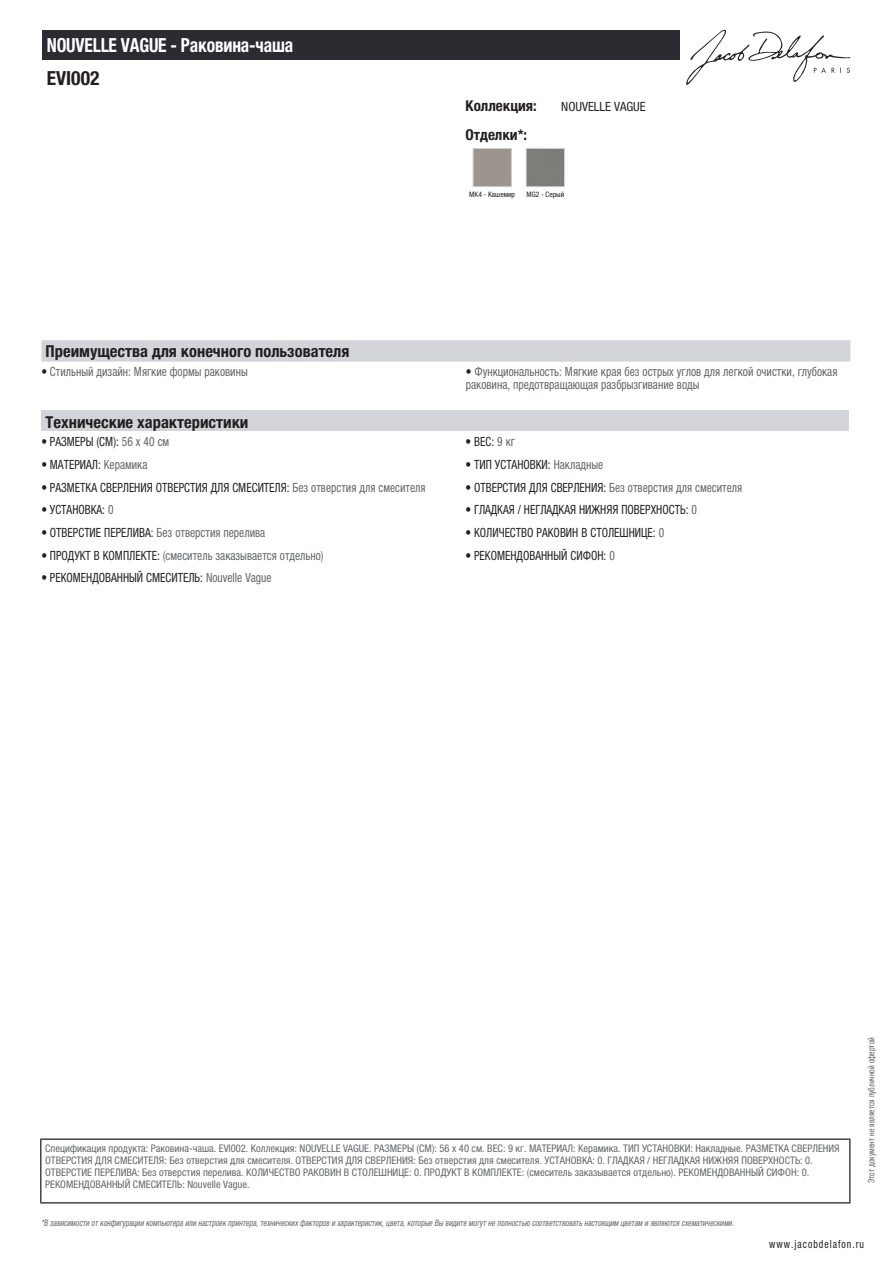
<style>
.page{position:relative;width:893px;height:1263px;background:#fff}
.page>*{position:absolute;margin:0;border:0;box-sizing:border-box;transform-origin:0 0}
.t1{font:700 condensed 19.5px "Helvetica Neue LTCYR";letter-spacing:-.01em;color:#fff;scale:.9 1}
.t2{font:700 condensed 19.5px "Helvetica Neue LTCYR";color:#231f20}
.t3{font:700 condensed 16.5px "Helvetica Neue LTCYR";color:#231f20}
.t4{font:700 condensed 15px "Helvetica Neue LTCYR";color:#231f20}
.t5{font:condensed 12.75px/13.5px "Helvetica Neue LTCYR";color:#626568;scale:.9 1}
.t6{font:condensed 12.75px "Helvetica Neue LTCYR";color:#231f20;scale:.9 1}
.t7{font:condensed 12.75px "Helvetica Neue LTCYR";color:#231f20}
.t8{font:condensed 11.25px "Helvetica Neue LTCYR";letter-spacing:.1em;color:#231f20;scale:.87 1}
.t9{font:condensed 10.5px/12px "Helvetica Neue LTCYR";color:#626568}
.t10{font:italic condensed 9px "Helvetica Neue LTCYR";color:#626568;scale:.87 1}
.t11{font:condensed 9px "Helvetica Neue LTCYR";color:#626568;scale:.87 1}
.t12{font:condensed 7.5px "Helvetica Neue LTCYR";color:#231f20}
.s1{color:#231f20}
.s2{color:#626568}
</style>
<div class="page">
<svg style="left:686px;top:30px;width:164px;height:55px"></svg>
<div style="left:473px;top:148px;width:39px;height:39px;border:1px solid #d3d4da"></div>
<div style="left:526px;top:148px;width:39px;height:39px;border:1px solid #d3d4da"></div>
<div style="left:41px;top:340px;width:809px;height:22px;background:#d3d4da"></div>
<div style="left:41px;top:411px;width:808px;height:21px;background:#d3d4da"></div>
<div style="left:43px;top:30px;width:637px;height:30px;background:#2a2c32"></div>
<hr style="left:40px;top:1138px;width:810px;height:2px;background:#040503">
<hr style="left:40px;top:1140px;width:1px;height:62px;background:#040503">
<hr style="left:849px;top:1140px;width:1px;height:62px;background:#040503">
<hr style="left:40px;top:1202px;width:810px;height:1px;background:#040503">
<h1 class="t1" style="left:47px;top:34px;width:275px">NOUVELLE VAGUE - Раковина-чаша</h1>
<h1 class="t2" style="left:47px;top:67px;width:54px">EVI002</h1>
<h3 class="t4" style="left:466px;top:97px;width:73px">Коллекция:</h3>
<p class="t7" style="left:561px;top:99px;width:86px">NOUVELLE VAGUE</p>
<h3 class="t4" style="left:466px;top:126px;width:63px">Отделки*:</h3>
<p class="t12" style="left:469px;top:190px;width:47px">MK4 - Kашемир</p>
<p class="t12" style="left:526px;top:190px;width:39px">MG2 - Серый</p>
<h2 class="t3" style="left:46px;top:342px;width:305px">Преимущества для конечного пользователя</h2>
<p class="t5" style="left:41px;top:365px;width:231px"><span class="s1">•</span> Стильный дизайн: Мягкие формы раковины</p>
<p class="t5" style="left:466px;top:365px;width:414px"><span class="s1">•</span> Функциональность: Мягкие края без острых углов для легкой очистки, глубокая раковина, предотвращающая разбрызгивание воды</p>
<h2 class="t3" style="left:46px;top:413px;width:204px">Технические характеристики</h2>
<p class="t6" style="left:41px;top:434px;width:144px">• РАЗМЕРЫ (СМ): <span class="s2">56 x 40 см</span></p>
<p class="t6" style="left:466px;top:434px;width:56px">• ВЕС: <span class="s2">9 кг</span></p>
<p class="t6" style="left:41px;top:457px;width:119px">• МАТЕРИАЛ: <span class="s2">Керамика</span></p>
<p class="t6" style="left:466px;top:457px;width:154px">• ТИП УСТАНОВКИ: <span class="s2">Накладные</span></p>
<p class="t6" style="left:41px;top:480px;width:428px">• РАЗМЕТКА СВЕРЛЕНИЯ ОТВЕРСТИЯ ДЛЯ СМЕСИТЕЛЯ: <span class="s2">Без отверстия для смесителя</span></p>
<p class="t5" style="left:466px;top:480px;width:309px"><span class="s1">• ОТВЕРСТИЯ ДЛЯ СВЕРЛЕНИЯ:</span> Без отверстия для смесителя</p>
<p class="t6" style="left:41px;top:503px;width:82px">• УСТАНОВКА: <span class="s2">0</span></p>
<p class="t6" style="left:466px;top:503px;width:259px">• ГЛАДКАЯ / НЕГЛАДКАЯ НИЖНЯЯ ПОВЕРХНОСТЬ: <span class="s2">0</span></p>
<p class="t5" style="left:41px;top:526px;width:250px"><span class="s1">• ОТВЕРСТИЕ ПЕРЕЛИВА:</span> Без отверстия перелива</p>
<p class="t6" style="left:466px;top:525px;width:222px">• КОЛИЧЕСТВО РАКОВИН В СТОЛЕШНИЦЕ: <span class="s2">0</span></p>
<p class="t5" style="left:41px;top:548px;width:315px"><span class="s1">• ПРОДУКТ В КОМПЛЕКТЕ:</span> (смеситель заказывается отдельно)</p>
<p class="t6" style="left:466px;top:548px;width:167px">• РЕКОМЕНДОВАННЫЙ СИФОН: <span class="s2">0</span></p>
<p class="t6" style="left:41px;top:571px;width:257px">• РЕКОМЕНДОВАННЫЙ СМЕСИТЕЛЬ: <span class="s2">Nouvelle Vague</span></p>
<p class="t9" style="left:45px;top:1142px;width:796px">Спецификация продукта: Раковина-чаша. EVI002. Коллекция: NOUVELLE VAGUE. РАЗМЕРЫ (СМ): 56 x 40 см. ВЕС: 9 кг. МАТЕРИАЛ: Керамика. ТИП УСТАНОВКИ: Накладные. РАЗМЕТКА СВЕРЛЕНИЯ ОТВЕРСТИЯ ДЛЯ СМЕСИТЕЛЯ: Без отверстия для смесителя. ОТВЕРСТИЯ ДЛЯ СВЕРЛЕНИЯ: Без отверстия для смесителя. УСТАНОВКА: 0. ГЛАДКАЯ / НЕГЛАДКАЯ НИЖНЯЯ ПОВЕРХНОСТЬ: 0.<br>ОТВЕРСТИЕ ПЕРЕЛИВА: Без отверстия перелива. КОЛИЧЕСТВО РАКОВИН В СТОЛЕШНИЦЕ: 0. ПРОДУКТ В КОМПЛЕКТЕ: (смеситель заказывается отдельно). РЕКОМЕНДОВАННЫЙ СИФОН: 0.<br>РЕКОМЕНДОВАННЫЙ СМЕСИТЕЛЬ: Nouvelle Vague.</p>
<p class="t10" style="left:41px;top:1218px;width:800px">*В зависимости отконфигурации компьютера или настроек принтера,техническихфакторов и характеристик,цвета,которые Вы видите могутне полностью соответствоватьнастоящим цветам и являются схематическими.</p>
<p class="t11" style="left:866px;top:1183px;width:169px;rotate:-90deg">Этот документ не является публичной офертой</p>
<p class="t8" style="left:769px;top:1237px;width:110px">www.jacobdelafon.ru</p>
</div>
